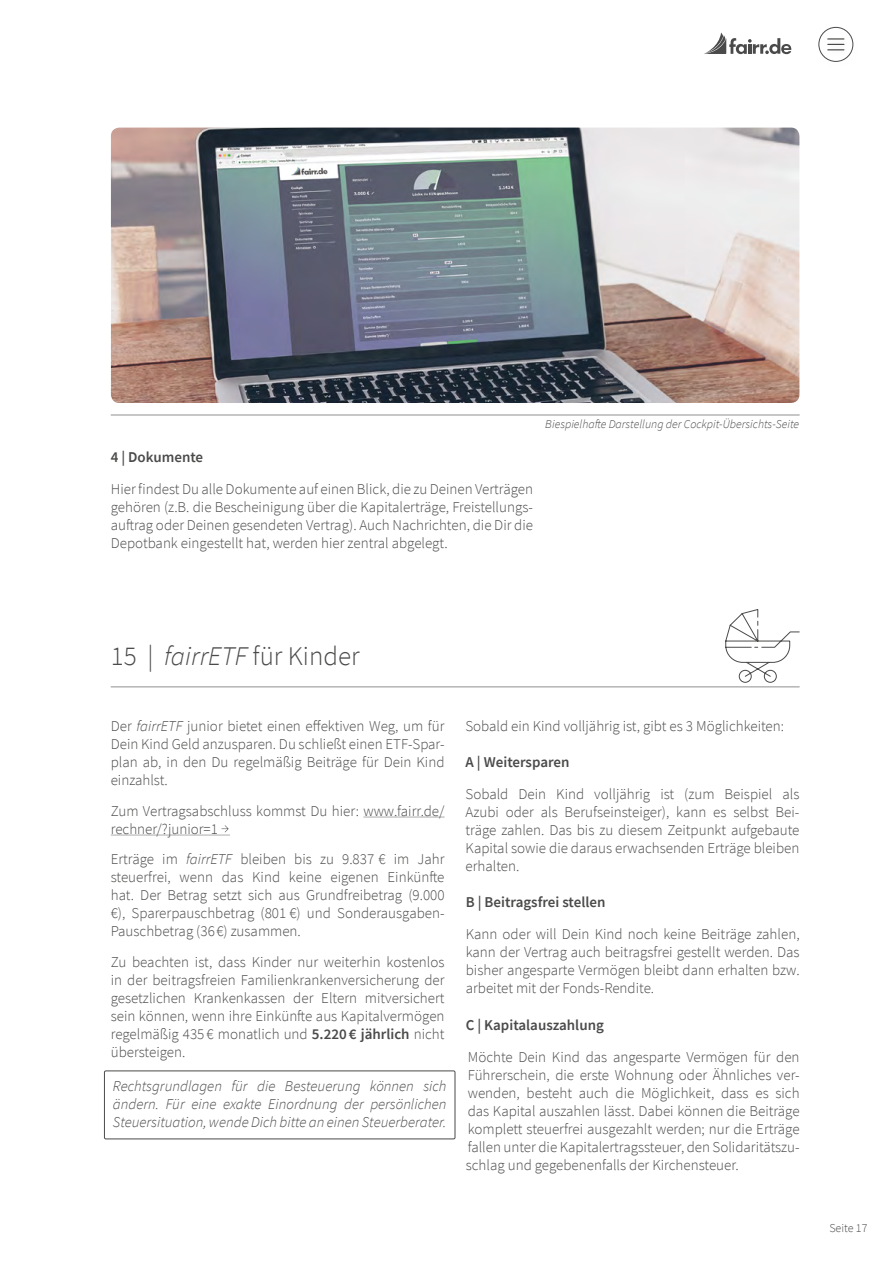
<style>
.page{position:relative;width:893px;height:1263px;background:#fff}
.page>*{position:absolute;margin:0;border:0;box-sizing:border-box;transform-origin:0 0}
.t1{font:300 27px "Source Sans Pro";color:#4a4a49}
.t2{font:300 15px/18px "Source Sans Pro";color:#4a4a49;text-align:justify}
.t3{font:italic 300 15px/18px "Source Sans Pro";color:#4a4a49;text-align:justify}
.t4{font:600 15px "Source Sans Pro";color:#4a4a49}
.t5{font:italic 300 12px "Source Sans Pro";color:#4a4a49}
.t6{font:300 12px "Source Sans Pro";color:#4a4a49}
.s1{font-style:italic}
.s2{font-weight:600}
</style>
<div class="page">
<div style="left:814px;top:24px;width:47px;height:46px;background:#000;opacity:.1"></div>
<div style="left:819px;top:27px;width:34px;height:35px;border:1px solid #4a4a49;border-radius:50%"></div>
<svg style="left:828px;top:38px;width:16px;height:12px"></svg>
<svg style="left:704px;top:33px;width:87px;height:21px"></svg>
<img style="left:111px;top:128px;width:688px;height:275px">
<hr style="left:111px;top:415px;width:689px;height:1px;background:#8e908e">
<hr style="left:363px;top:817px;width:82px;height:1px;background:#acacac">
<hr style="left:111px;top:835px;width:119px;height:1px;background:#acacac">
<hr style="left:111px;top:686px;width:689px;height:1px;background:#8e908e">
<div style="left:104px;top:1071px;width:351px;height:68px;border:1px solid #4a4a49;border-radius:2px"></div>
<svg style="left:725px;top:609px;width:75px;height:74px"></svg>
<svg style="left:222px;top:825px;width:7px;height:7px"></svg>
<p class="t4" style="left:111px;top:447px;width:94px">4 | Dokumente</p>
<p class="t2" style="left:111px;top:480px;width:424px">Hier findest Du alle Dokumente auf einen Blick, die zu Deinen Verträgen gehören (z.B. die Bescheinigung über die Kapitalerträge, Freistellungs&shy;auftrag oder Deinen gesendeten Vertrag). Auch Nachrichten, die Dir die Depotbank eingestellt hat, werden hier zentral abgelegt.</p>
<p class="t5" style="left:545px;top:416px;width:255px">Biespielhafte Darstellung der Cockpit-Übersichts-Seite</p>
<h1 class="t1" style="left:111px;top:639px;width:251px">15 | <span class="s1">fairrETF</span> für Kinder</h1>
<p class="t2" style="left:111px;top:717px;width:335px">Der <span class="s1">fairrETF</span> junior bietet einen effektiven Weg, um für Dein Kind Geld anzusparen. Du schließt einen ETF-Spar&shy;plan ab, in den Du regelmäßig Beiträge für Dein Kind einzahlst.</p>
<p class="t2" style="left:111px;top:801px;width:335px">Zum Vertragsabschluss kommst Du hier: www.fairr.de/ rechner/?junior=1</p>
<p class="t2" style="left:111px;top:850px;width:335px">Erträge im <span class="s1">fairrETF</span> bleiben bis zu 9.837 € im Jahr steuerfrei, wenn das Kind keine eigenen Einkünfte hat. Der Betrag setzt sich aus Grundfreibetrag (9.000 €), Sparerpauschbetrag (801 €) und Sonderausgaben-Pauschbetrag (36€) zusammen.</p>
<p class="t2" style="left:111px;top:953px;width:335px">Zu beachten ist, dass Kinder nur weiterhin kostenlos in der beitragsfreien Familienkrankenversicherung der gesetzlichen Krankenkassen der Eltern mitversichert sein können, wenn ihre Einkünfte aus Kapitalvermögen regelmäßig 435 € monatlich und <span class="s2">5.220 € jährlich</span> nicht übersteigen.</p>
<p class="t3" style="left:113px;top:1076px;width:335px">Rechtsgrundlagen für die Besteuerung können sich ändern. Für eine exakte Einordnung der persönlichen Steuersituation, wende Dich bitte an einen Steuerberater.</p>
<p class="t2" style="left:465px;top:717px;width:320px">Sobald ein Kind volljährig ist, gibt es 3 Möglichkeiten:</p>
<p class="t4" style="left:466px;top:752px;width:105px">A | Weitersparen</p>
<p class="t2" style="left:466px;top:785px;width:335px">Sobald Dein Kind volljährig ist (zum Beispiel als Azubi oder als Berufseinsteiger), kann es selbst Bei&shy;träge zahlen. Das bis zu diesem Zeitpunkt aufgebaute Kapital sowie die daraus erwachsenden Erträge bleiben erhalten.</p>
<p class="t4" style="left:466px;top:892px;width:141px">B | Beitragsfrei stellen</p>
<p class="t2" style="left:466px;top:925px;width:335px">Kann oder will Dein Kind noch keine Beiträge zahlen, kann der Vertrag auch beitragsfrei gestellt werden. Das bisher angesparte Vermögen bleibt dann erhalten bzw. arbeitet mit der Fonds-Rendite.</p>
<p class="t4" style="left:466px;top:1015px;width:140px">C | Kapitalauszahlung</p>
<p class="t2" style="left:466px;top:1048px;width:335px">Möchte Dein Kind das angesparte Vermögen für den Führerschein, die erste Wohnung oder Ähnliches ver&shy;wenden, besteht auch die Möglichkeit, dass es sich das Kapital auszahlen lässt. Dabei können die Beiträge komplett steuerfrei ausgezahlt werden; nur die Erträge fallen unter die Kapitalertragssteuer, den Solidaritätszu&shy;schlag und gegebenenfalls der Kirchensteuer.</p>
<p class="t6" style="left:829px;top:1220px;width:40px">Seite 17</p>
</div>
